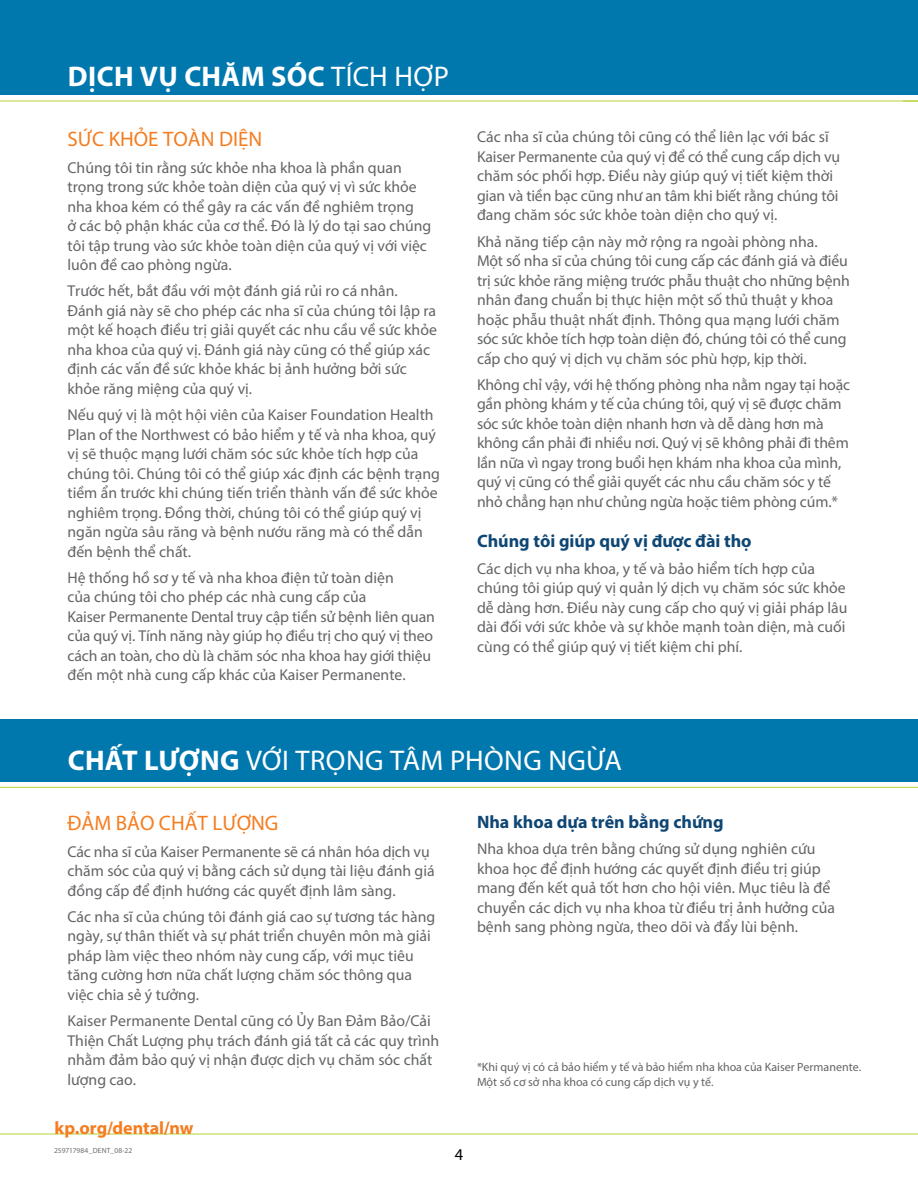
<style>
.page{position:relative;width:918px;height:1188px;background:#fff}
.page>*{position:absolute;margin:0;border:0;box-sizing:border-box;transform-origin:0 0}
.t1{font:28.5px "Myriad Pro";letter-spacing:.015em;color:#fff}
.t2{font:700 28.5px "Myriad Pro";letter-spacing:.015em;color:#fff}
.t3{font:21px "Myriad Pro";color:#f57d20}
.t4{font:700 18px "Myriad Pro";color:#0e4674}
.t5{font:700 18px "Myriad Pro";color:#f57d20}
.t6{font:16.5px "Myriad Pro";color:#000}
.t7{font:15.75px/19.5px "Myriad Pro";color:#636466}
.t8{font:12px/15px "Myriad Pro";color:#636466}
.t9{font:7.5px "Myriad Pro";letter-spacing:.015em;color:#6d6e71}
.s1{font-weight:400}
.s2{font-weight:700}
</style>
<div class="page">
<hr style="left:0;top:1134px;width:918px;height:1px;background:#b3d235">
<div style="left:0;top:719px;width:918px;height:62px;background:#0078ae"></div>
<div style="left:0;top:0;width:918px;height:95px;background:#0078ae"></div>
<hr style="left:0;top:101px;width:918px;height:1px;background:#b3d235">
<svg style="left:903px;top:101px;width:15px;height:1px"></svg>
<hr style="left:0;top:787px;width:918px;height:1px;background:#b3d235">
<h1 class="t2" style="left:68px;top:57px;width:383px">DỊCH VỤ CHĂM SÓC <span class="s1">TÍCH HỢP</span></h1>
<h2 class="t3" style="left:68px;top:126px;width:196px">SỨC KHỎE TOÀN DIỆN</h2>
<p class="t7" style="left:68px;top:157px;width:365px">Chúng tôi tin rằng sức khỏe nha khoa là phần quan trọng trong sức khỏe toàn diện của quý vị vì sức khỏe nha khoa kém có thể gây ra các vấn đề nghiêm trọng<br>ở các bộ phận khác của cơ thể. Đó là lý do tại sao chúng tôi tập trung vào sức khỏe toàn diện của quý vị với việc luôn đề cao phòng ngừa.</p>
<p class="t7" style="left:68px;top:281px;width:371px">Trước hết, bắt đầu với một đánh giá rủi ro cá nhân.<br>Đánh giá này sẽ cho phép các nha sĩ của chúng tôi lập ra một kế hoạch điều trị giải quyết các nhu cầu về sức khỏe nha khoa của quý vị. Đánh giá này cũng có thể giúp xác định các vấn đề sức khỏe khác bị ảnh hưởng bởi sức khỏe răng miệng của quý vị.</p>
<p class="t7" style="left:68px;top:405px;width:374px">Nếu quý vị là một hội viên của Kaiser Foundation Health Plan of the Northwest có bảo hiểm y tế và nha khoa, quý vị sẽ thuộc mạng lưới chăm sóc sức khỏe tích hợp của chúng tôi. Chúng tôi có thể giúp xác định các bệnh trạng tiềm ẩn trước khi chúng tiến triển thành vấn đề sức khỏe nghiêm trọng. Đồng thời, chúng tôi có thể giúp quý vị ngăn ngừa sâu răng và bệnh nướu răng mà có thể dẫn đến bệnh thể chất.</p>
<p class="t7" style="left:68px;top:568px;width:369px">Hệ thống hồ sơ y tế và nha khoa điện tử toàn diện<br>của chúng tôi cho phép các nhà cung cấp của<br>Kaiser Permanente Dental truy cập tiền sử bệnh liên quan của quý vị. Tính năng này giúp họ điều trị cho quý vị theo cách an toàn, cho dù là chăm sóc nha khoa hay giới thiệu đến một nhà cung cấp khác của Kaiser Permanente.</p>
<p class="t7" style="left:477px;top:127px;width:365px">Các nha sĩ của chúng tôi cũng có thể liên lạc với bác sĩ Kaiser Permanente của quý vị để có thể cung cấp dịch vụ chăm sóc phối hợp. Điều này giúp quý vị tiết kiệm thời gian và tiền bạc cũng như an tâm khi biết rằng chúng tôi đang chăm sóc sức khỏe toàn diện cho quý vị.</p>
<p class="t7" style="left:477px;top:231px;width:374px">Khả năng tiếp cận này mở rộng ra ngoài phòng nha.<br>Một số nha sĩ của chúng tôi cung cấp các đánh giá và điều trị sức khỏe răng miệng trước phẫu thuật cho những bệnh nhân đang chuẩn bị thực hiện một số thủ thuật y khoa hoặc phẫu thuật nhất định. Thông qua mạng lưới chăm sóc sức khỏe tích hợp toàn diện đó, chúng tôi có thể cung cấp cho quý vị dịch vụ chăm sóc phù hợp, kịp thời.</p>
<p class="t7" style="left:477px;top:375px;width:375px">Không chỉ vậy, với hệ thống phòng nha nằm ngay tại hoặc gần phòng khám y tế của chúng tôi, quý vị sẽ được chăm sóc sức khỏe toàn diện nhanh hơn và dễ dàng hơn mà không cần phải đi nhiều nơi. Quý vị sẽ không phải đi thêm lần nữa vì ngay trong buổi hẹn khám nha khoa của mình, quý vị cũng có thể giải quyết các nhu cầu chăm sóc y tế nhỏ chẳng hạn như chủng ngừa hoặc tiêm phòng cúm.*</p>
<p class="t4" style="left:477px;top:530px;width:276px">Chúng tôi giúp quý vị được đài thọ</p>
<p class="t7" style="left:477px;top:558px;width:372px">Các dịch vụ nha khoa, y tế và bảo hiểm tích hợp của chúng tôi giúp quý vị quản lý dịch vụ chăm sóc sức khỏe dễ dàng hơn. Điều này cung cấp cho quý vị giải pháp lâu dài đối với sức khỏe và sự khỏe mạnh toàn diện, mà cuối cùng có thể giúp quý vị tiết kiệm chi phí.</p>
<h1 class="t1" style="left:68px;top:743px;width:556px"><span class="s2">CHẤT LƯỢNG</span> VỚI TRỌNG TÂM PHÒNG NGỪA</h1>
<h2 class="t3" style="left:68px;top:810px;width:213px">ĐẢM BẢO CHẤT LƯỢNG</h2>
<p class="t7" style="left:68px;top:841px;width:369px">Các nha sĩ của Kaiser Permanente sẽ cá nhân hóa dịch vụ chăm sóc của quý vị bằng cách sử dụng tài liệu đánh giá đồng cấp để định hướng các quyết định lâm sàng.</p>
<p class="t7" style="left:68px;top:907px;width:369px">Các nha sĩ của chúng tôi đánh giá cao sự tương tác hàng ngày, sự thân thiết và sự phát triển chuyên môn mà giải pháp làm việc theo nhóm này cung cấp, với mục tiêu tăng cường hơn nữa chất lượng chăm sóc thông qua việc chia sẻ ý tưởng.</p>
<p class="t7" style="left:68px;top:1011px;width:373px">Kaiser Permanente Dental cũng có Ủy Ban Đảm Bảo/Cải Thiện Chất Lượng phụ trách đánh giá tất cả các quy trình nhằm đảm bảo quý vị nhận được dịch vụ chăm sóc chất lượng cao.</p>
<p class="t4" style="left:477px;top:810px;width:248px">Nha khoa dựa trên bằng chứng</p>
<p class="t7" style="left:477px;top:839px;width:360px">Nha khoa dựa trên bằng chứng sử dụng nghiên cứu khoa học để định hướng các quyết định điều trị giúp mang đến kết quả tốt hơn cho hội viên. Mục tiêu là để chuyển các dịch vụ nha khoa từ điều trị ảnh hưởng của bệnh sang phòng ngừa, theo dõi và đẩy lùi bệnh.</p>
<p class="t8" style="left:477px;top:1059px;width:386px">*Khi quý vị có cả bảo hiểm y tế và bảo hiểm nha khoa của Kaiser Permanente.<br>Một số cơ sở nha khoa có cung cấp dịch vụ y tế.</p>
<p class="t5" style="left:54px;top:1116px;width:141px">kp.org/dental/nw</p>
<p class="t9" style="left:54px;top:1146px;width:80px">259717984_DENT_08-22</p>
<p class="t6" style="left:455px;top:1144px;width:10px">4</p>
</div>
